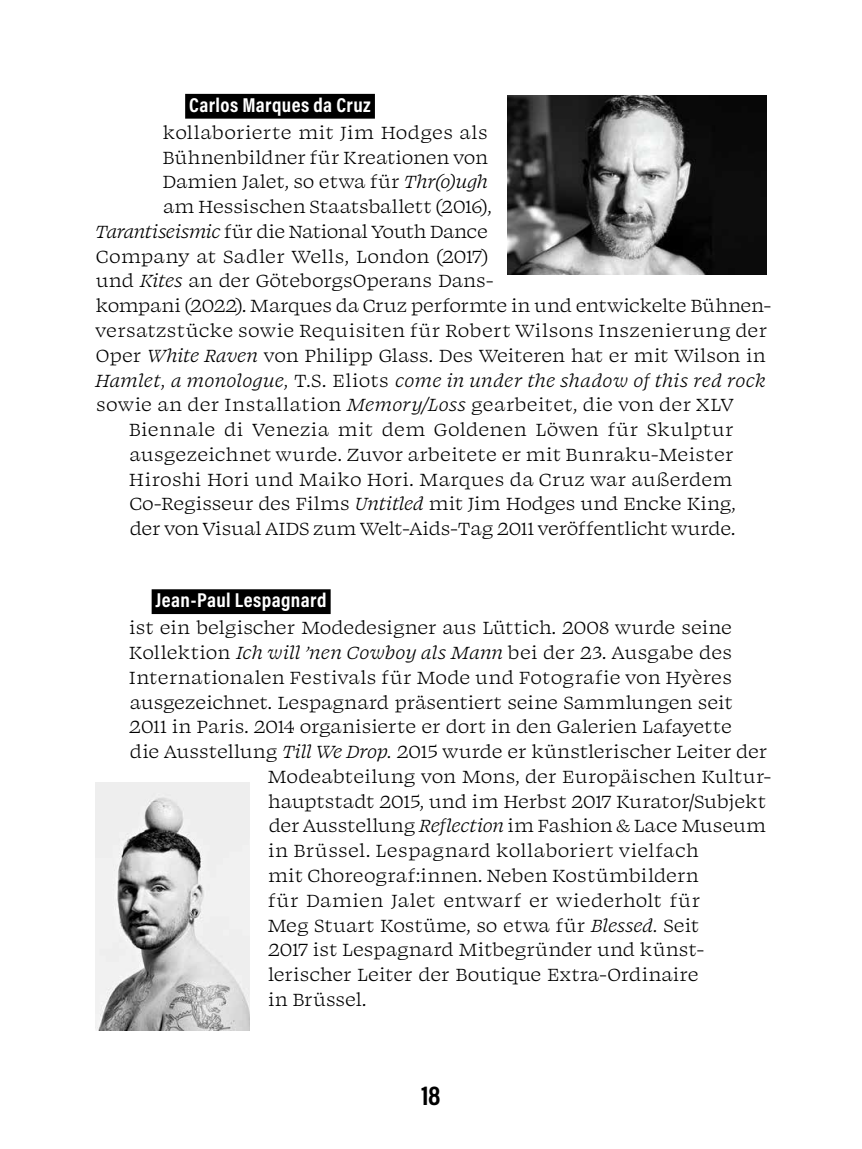
<style>
.page{position:relative;width:862px;height:1149px;background:#fff}
.page>*{position:absolute;margin:0;border:0;box-sizing:border-box;transform-origin:0 0}
.t1{font:700 27px "Acumin Pro Cond";color:#000}
.t2{font:20.25px "Swear Text";color:#000}
.t3{font:italic 20.25px "Swear Text";letter-spacing:.015em;color:#000}
.t4{font:700 20.25px "Acumin Pro Cond";letter-spacing:.02em;color:#fff}
.t5{font:20.25px "Swear Text";letter-spacing:-.02em;color:#000}
.s1{font-style:italic}
.s2{font-style:normal}
</style>
<div class="page">
<div style="left:185px;top:94px;width:190px;height:25px;background:#000"></div>
<div style="left:151px;top:589px;width:179px;height:25px;background:#000"></div>
<img style="left:96px;top:782px;width:153px;height:248px">
<img style="left:507px;top:96px;width:258px;height:178px">
<p class="t4" style="left:189px;top:91px;width:183px">Carlos Marques da Cruz</p>
<p class="t2" style="left:163px;top:119px;width:326px">kollaborierte mit Jim Hodges als</p>
<p class="t2" style="left:162px;top:144px;width:327px">Bühnenbildner für Kreationen von</p>
<p class="t2" style="left:162px;top:169px;width:327px">Damien Jalet, so etwa für <span class="s1">Thr(o)ugh</span></p>
<p class="t2" style="left:163px;top:193px;width:330px">am Hessischen Staatsballett (2016),</p>
<p class="t5" style="left:95px;top:218px;width:394px"><span class="s1">Tarantiseismic</span> für die National Youth Dance</p>
<p class="t2" style="left:96px;top:243px;width:393px">Company at Sadler Wells, London (2017)</p>
<p class="t2" style="left:96px;top:268px;width:399px">und <span class="s1">Kites</span> an der GöteborgsOperans Dans-</p>
<p class="t2" style="left:96px;top:292px;width:676px">kompani (2022). Marques da Cruz performte in und entwickelte Bühnen-</p>
<p class="t2" style="left:95px;top:317px;width:673px">versatzstücke sowie Requisiten für Robert Wilsons Inszenierung der</p>
<p class="t2" style="left:96px;top:342px;width:671px">Oper <span class="s1">White Raven</span> von Philipp Glass. Des Weiteren hat er mit Wilson in</p>
<p class="t3" style="left:95px;top:367px;width:671px">Hamlet<span class="s2">,</span> a monologue<span class="s2">, T.S. Eliots</span> come in under the shadow of this red rock</p>
<p class="t2" style="left:96px;top:391px;width:638px">sowie an der Installation <span class="s1">Memory/Loss</span> gearbeitet, die von der XLV</p>
<p class="t2" style="left:129px;top:416px;width:606px">Biennale di Venezia mit dem Goldenen Löwen für Skulptur</p>
<p class="t2" style="left:130px;top:441px;width:605px">ausgezeichnet wurde. Zuvor arbeitete er mit Bunraku-Meister</p>
<p class="t2" style="left:129px;top:466px;width:604px">Hiroshi Hori und Maiko Hori. Marques da Cruz war außerdem</p>
<p class="t2" style="left:129px;top:490px;width:607px">Co-Regisseur des Films <span class="s1">Untitled</span> mit Jim Hodges und Encke King,</p>
<p class="t2" style="left:130px;top:515px;width:606px">der von Visual AIDS zum Welt-Aids-Tag 2011 veröffentlicht wurde.</p>
<p class="t4" style="left:155px;top:586px;width:172px">Jean-Paul Lespagnard</p>
<p class="t2" style="left:129px;top:614px;width:604px">ist ein belgischer Modedesigner aus Lüttich. 2008 wurde seine</p>
<p class="t2" style="left:129px;top:639px;width:604px">Kollektion <span class="s1">Ich will ’nen Cowboy als Mann</span> bei der 23. Ausgabe des</p>
<p class="t2" style="left:129px;top:664px;width:604px">Internationalen Festivals für Mode und Fotografie von Hyères</p>
<p class="t2" style="left:130px;top:688px;width:604px">ausgezeichnet. Lespagnard präsentiert seine Sammlungen seit</p>
<p class="t2" style="left:129px;top:713px;width:604px">2011 in Paris. 2014 organisierte er dort in den Galerien Lafayette</p>
<p class="t2" style="left:130px;top:738px;width:638px">die Ausstellung <span class="s1">Till We Drop.</span> 2015 wurde er künstlerischer Leiter der</p>
<p class="t2" style="left:267px;top:763px;width:505px">Modeabteilung von Mons, der Europäischen Kultur-</p>
<p class="t2" style="left:268px;top:787px;width:499px">hauptstadt 2015, und im Herbst 2017 Kurator/Subjekt</p>
<p class="t2" style="left:268px;top:812px;width:498px">der Ausstellung <span class="s1">Reflection</span> im Fashion &amp; Lace Museum</p>
<p class="t2" style="left:268px;top:837px;width:432px">in Brüssel. Lespagnard kollaboriert vielfach</p>
<p class="t2" style="left:268px;top:862px;width:432px">mit Choreograf:innen. Neben Kostümbildern</p>
<p class="t2" style="left:268px;top:886px;width:433px">für Damien Jalet entwarf er wiederholt für</p>
<p class="t2" style="left:267px;top:911px;width:433px">Meg Stuart Kostüme, so etwa für <span class="s1">Blessed.</span> Seit</p>
<p class="t2" style="left:268px;top:936px;width:437px">2017 ist Lespagnard Mitbegründer und künst-</p>
<p class="t2" style="left:268px;top:961px;width:432px">lerischer Leiter der Boutique Extra-Ordinaire</p>
<p class="t2" style="left:268px;top:985px;width:100px">in Brüssel.</p>
<h1 class="t1" style="left:421px;top:1077px;width:21px">18</h1>
</div>
